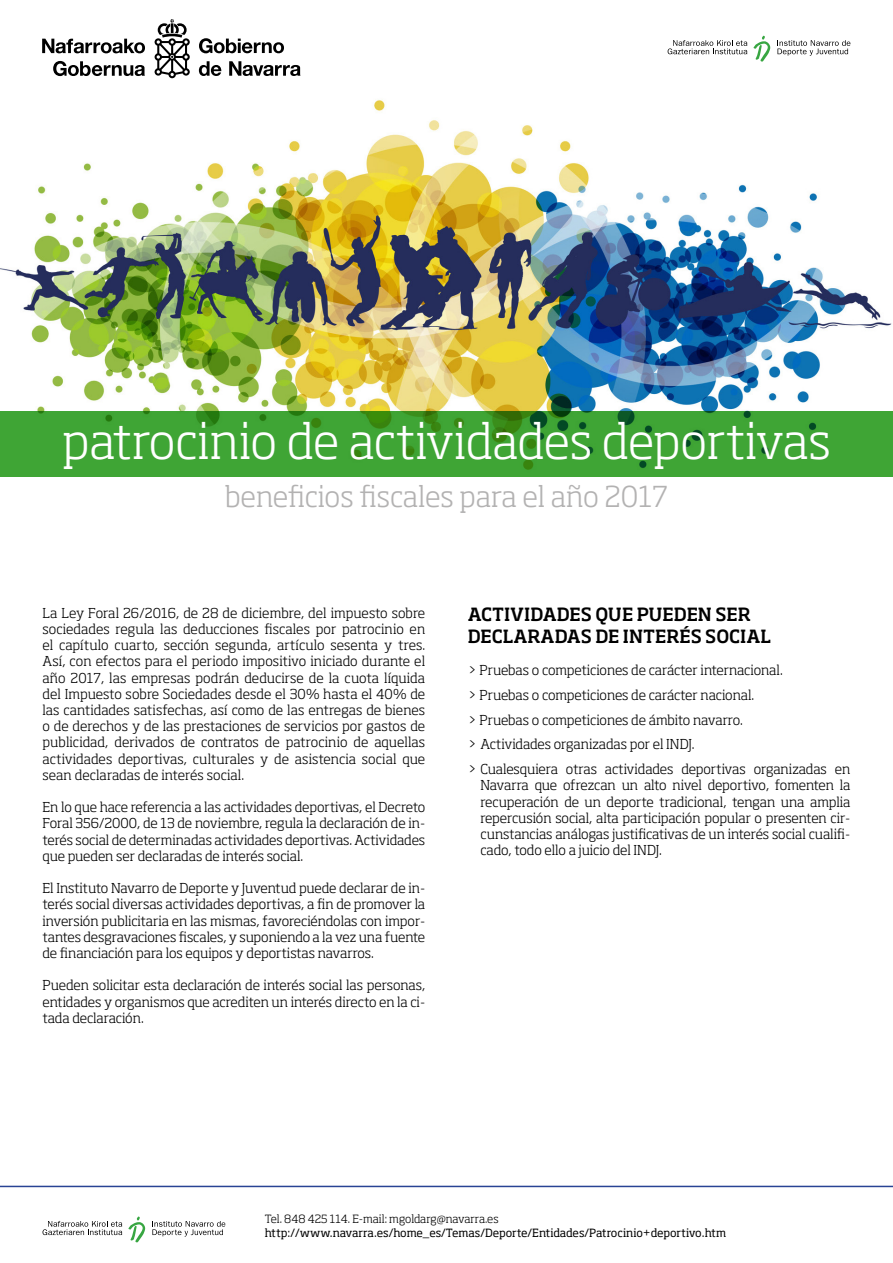
<style>
.page{position:relative;width:893px;height:1263px;background:#fff}
.page>*{position:absolute;margin:0;border:0;box-sizing:border-box;transform-origin:0 0}
.t1{font:300 48px "Soho Std";letter-spacing:-.005em;color:#fff}
.t2{font:300 28.5px "Soho Std";color:#b3b2b2}
.t3{font:500 18px/21.6px "Soho Std";color:#000}
.t4{font:300 13.5px/16.2px "Soho Std";color:#000;text-align:justify}
.t5{font:11.25px "Soho Std";letter-spacing:-.01em;color:#000}
.t6{font:300 11.25px "Soho Std";color:#000}
</style>
<div class="page">
<img style="left:0;top:100px;width:892px;height:311px">
<div style="left:0;top:411px;width:893px;height:66px;background:#3fa535"></div>
<hr style="left:0;top:1186px;width:893px;height:1px;background:#284394">
<svg style="left:753px;top:36px;width:17px;height:26px"></svg>
<svg style="left:777px;top:40px;width:73px;height:16px"></svg>
<svg style="left:668px;top:40px;width:79px;height:14px"></svg>
<svg style="left:128px;top:1216px;width:17px;height:26px"></svg>
<svg style="left:152px;top:1221px;width:73px;height:15px"></svg>
<svg style="left:43px;top:1221px;width:79px;height:14px"></svg>
<svg style="left:42px;top:39px;width:103px;height:14px"></svg>
<svg style="left:199px;top:38px;width:85px;height:15px"></svg>
<svg style="left:229px;top:61px;width:71px;height:15px"></svg>
<svg style="left:199px;top:61px;width:22px;height:15px"></svg>
<svg style="left:53px;top:61px;width:92px;height:15px"></svg>
<svg style="left:155px;top:19px;width:35px;height:59px"></svg>
<h1 class="t1" style="left:62px;top:411px;width:770px">patrocinio de actividades deportivas</h1>
<h2 class="t2" style="left:225px;top:478px;width:444px">beneficios fiscales para el año 2017</h2>
<p class="t4" style="left:43px;top:604px;width:384px">La Ley Foral 26/2016, de 28 de diciembre, del impuesto sobre sociedades regula las deducciones fiscales por patrocinio en el capítulo cuarto, sección segunda, artículo sesenta y tres.<br>Así, con efectos para el periodo impositivo iniciado durante el año 2017, las empresas podrán deducirse de la cuota líquida del Impuesto sobre Sociedades desde el 30% hasta el 40% de las cantidades satisfechas, así como de las entregas de bienes o de derechos y de las prestaciones de servicios por gastos de publicidad, derivados de contratos de patrocinio de aquellas actividades deportivas, culturales y de asistencia social que sean declaradas de interés social.</p>
<p class="t4" style="left:43px;top:799px;width:384px">En lo que hace referencia a las actividades deportivas, el Decreto Foral 356/2000, de 13 de noviembre, regula la declaración de in&shy;terés social de determinadas actividades deportivas. Actividades que pueden ser declaradas de interés social.</p>
<p class="t4" style="left:43px;top:880px;width:384px">El Instituto Navarro de Deporte y Juventud puede declarar de in&shy;terés social diversas actividades deportivas, a fin de promover la inversión publicitaria en las mismas, favoreciéndolas con impor&shy;tantes desgravaciones fiscales, y suponiendo a la vez una fuente de financiación para los equipos y deportistas navarros.</p>
<p class="t4" style="left:43px;top:977px;width:384px">Pueden solicitar esta declaración de interés social las personas, entidades y organismos que acrediten un interés directo en la ci&shy;tada declaración.</p>
<h3 class="t3" style="left:468px;top:603px;width:305px">ACTIVIDADES QUE PUEDEN SER<br>DECLARADAS DE INTERÉS SOCIAL</h3>
<p class="t4" style="left:468px;top:658px;width:384px;line-height:24.8px;text-align:left">&gt; Pruebas o competiciones de carácter internacional.<br>&gt; Pruebas o competiciones de carácter nacional.<br>&gt; Pruebas o competiciones de ámbito navarro.<br>&gt; Actividades organizadas por el INDJ.<br>&gt; Cualesquiera otras actividades deportivas organizadas en</p>
<p class="t4" style="left:480px;top:777px;width:371px">Navarra que ofrezcan un alto nivel deportivo, fomenten la recuperación de un deporte tradicional, tengan una amplia repercusión social, alta participación popular o presenten cir&shy;cunstancias análogas justificativas de un interés social cualifi&shy;cado, todo ello a juicio del INDJ.</p>
<p class="t6" style="left:265px;top:1212px;width:235px">Tel. 848 425 114. E-mail: mgoldarg@navarra.es</p>
<p class="t5" style="left:265px;top:1225px;width:463px">http://www.navarra.es/home_es/Temas/Deporte/Entidades/Patrocinio+deportivo.htm</p>
</div>
